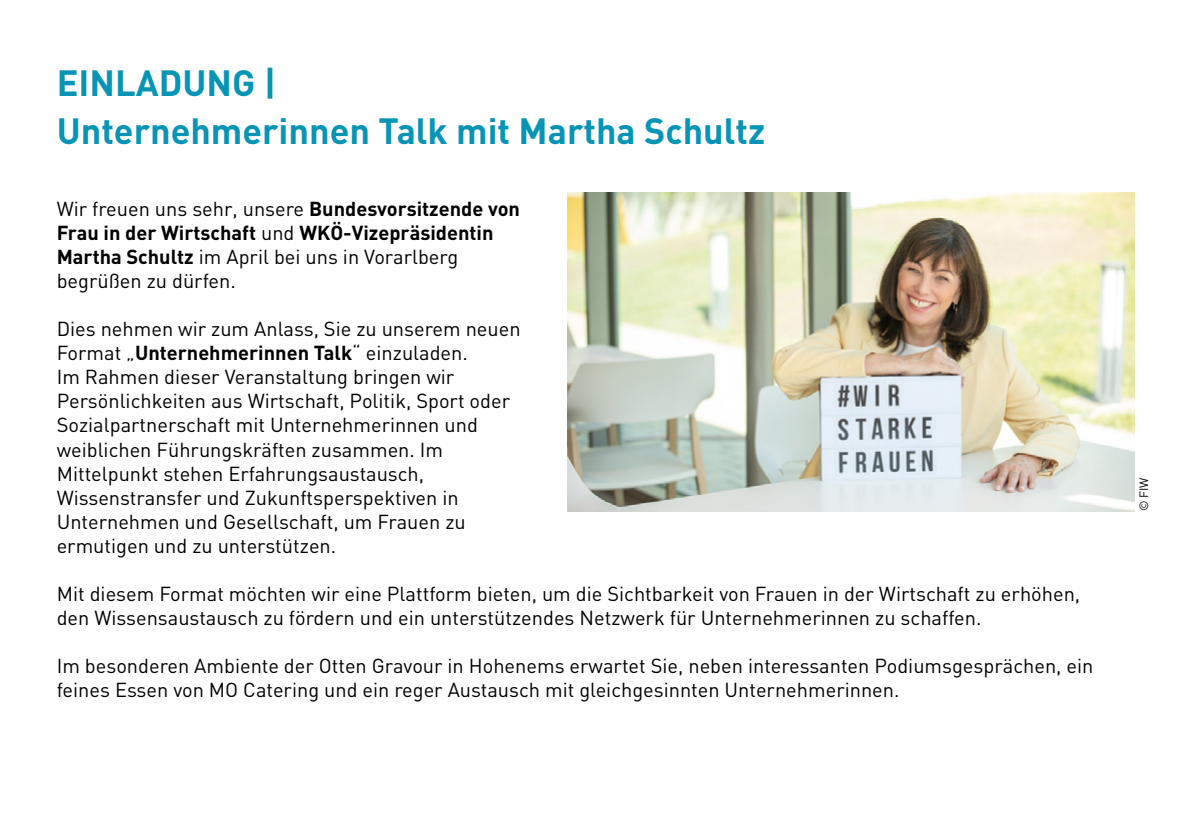
<style>
.page{position:relative;width:1191px;height:840px;background:#fff}
.page>*{position:absolute;margin:0;border:0;box-sizing:border-box;transform-origin:0 0}
.t1{font:700 36px/48px "DIN";color:#0894b5}
.t2{font:20px/24px "DIN";color:#000}
.t3{font:700 20px/24px "DIN";color:#000}
.t4{font:12px "DIN";color:#000}
.s1{font-weight:400}
.s2{font-weight:700}
</style>
<div class="page">
<img style="left:567px;top:192px;width:567px;height:319px">
<h1 class="t1" style="left:57px;top:57px;width:710px">EINLADUNG |<br>Unternehmerinnen Talk mit Martha Schultz</h1>
<p class="t3" style="left:57px;top:196px;width:465px"><span class="s1">Wir freuen uns sehr, unsere</span> Bundesvorsitzende von Frau in der Wirtschaft <span class="s1">und</span> WKÖ-Vizepräsidentin Martha Schultz <span class="s1">im April bei uns in Vorarlberg begrüßen zu dürfen.</span></p>
<p class="t2" style="left:57px;top:316px;width:465px">Dies nehmen wir zum Anlass, Sie zu unserem neuen Format „<span class="s2">Unternehmerinnen Talk</span>“ einzuladen.<br>Im Rahmen dieser Veranstaltung bringen wir Persönlichkeiten aus Wirtschaft, Politik, Sport oder Sozialpartnerschaft mit Unternehmerinnen und weiblichen Führungskräften zusammen. Im Mittelpunkt stehen Erfahrungsaustausch, Wissenstransfer und Zukunftsperspektiven in Unternehmen und Gesellschaft, um Frauen zu ermutigen und zu unterstützen.</p>
<p class="t2" style="left:57px;top:580px;width:1025px">Mit diesem Format möchten wir eine Plattform bieten, um die Sichtbarkeit von Frauen in der Wirtschaft zu erhöhen, den Wissensaustausch zu fördern und ein unterstützendes Netzwerk für Unternehmerinnen zu schaffen.</p>
<p class="t2" style="left:57px;top:652px;width:1038px">Im besonderen Ambiente der Otten Gravour in Hohenems erwartet Sie, neben interessanten Podiumsgesprächen, ein feines Essen von MO Catering und ein reger Austausch mit gleichgesinnten Unternehmerinnen.</p>
<p class="t4" style="left:1136px;top:511px;width:36px;rotate:-90deg">© FIW</p>
</div>
